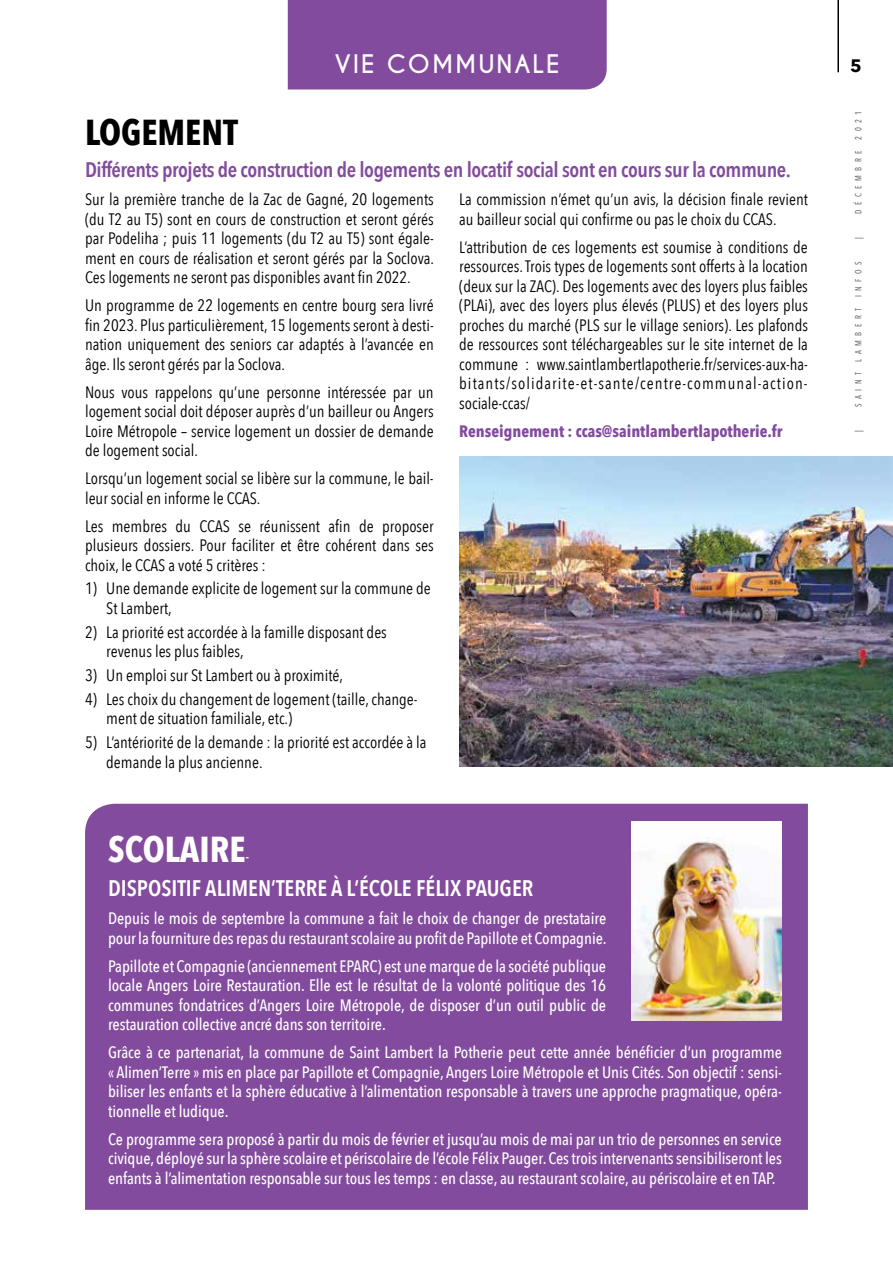
<style>
.page{position:relative;width:893px;height:1263px;background:#fff}
.page>*{position:absolute;margin:0;border:0;box-sizing:border-box;transform-origin:0 0}
.t1{font:700 36px "Avenir Next Condensed";color:#fff}
.t2{font:700 36px "Avenir Next Condensed";color:#000}
.t3{font:700 24px "Caviar Dreams";letter-spacing:.08em;color:#fff}
.t4{font:600 22.5px "Avenir Next Condensed";color:#fff}
.t5{font:600 21px "Avenir Next Condensed";letter-spacing:-.02em;color:#834b9d}
.t6{font:700 18px "Avenir Next";color:#000}
.t7{font:16.5px/19.5px "Avenir Next Condensed";color:#000}
.t8{font:500 16.5px/19.5px "Avenir Next Condensed";letter-spacing:-.005em;color:#fff;text-align:justify}
.t9{font:700 16.5px "Avenir Next Condensed";color:#834b9d}
.t10{font:500 9px "Avenir Next Condensed";letter-spacing:.57em;color:#6d6e71;scale:.88 1}
.s1{font-weight:500;font-size:16.5px}
</style>
<div class="page">
<hr style="left:837px;top:0;width:2px;height:72px;background:#000">
<div style="left:85px;top:804px;width:723px;height:406px;background:#834b9d"></div>
<div style="left:288px;top:0;width:319px;height:89px;background:#834b9d"></div>
<img style="left:459px;top:456px;width:434px;height:310px">
<img style="left:632px;top:822px;width:150px;height:198px">
<h2 class="t3" style="left:335px;top:49px;width:226px">VIE COMMUNALE</h2>
<h1 class="t2" style="left:85px;top:110px;width:154px">LOGEMENT</h1>
<p class="t5" style="left:85px;top:152px;width:707px">Différents projets de construction de logements en locatif social sont en cours sur la commune.</p>
<p class="t7" style="left:85px;top:189px;width:351px;text-align:justify">Sur la première tranche de la Zac de Gagné, 20 logements (du T2 au T5) sont en cours de construction et seront gérés par Podeliha ; puis 11 logements (du T2 au T5) sont égale&shy;ment en cours de réalisation et seront gérés par la Soclova.<br>Ces logements ne seront pas disponibles avant fin 2022.</p>
<p class="t7" style="left:85px;top:295px;width:350px;text-align:justify">Un programme de 22 logements en centre bourg sera livré fin 2023. Plus particulièrement, 15 logements seront à desti&shy;nation uniquement des seniors car adaptés à l’avancée en âge. Ils seront gérés par la Soclova.</p>
<p class="t7" style="left:85px;top:381px;width:350px;text-align:justify">Nous vous rappelons qu’une personne intéressée par un logement social doit déposer auprès d’un bailleur ou Angers Loire Métropole – service logement un dossier de demande de logement social.</p>
<p class="t7" style="left:85px;top:468px;width:350px">Lorsqu’un logement social se libère sur la commune, le bail&shy;leur social en informe le CCAS.</p>
<p class="t7" style="left:85px;top:515px;width:350px;text-align:justify">Les membres du CCAS se réunissent afin de proposer plusieurs dossiers. Pour faciliter et être cohérent dans ses choix, le CCAS a voté 5 critères :</p>
<p class="t7" style="left:106px;top:578px;width:326px;text-indent:-21px">1) Une demande explicite de logement sur la commune de<br>St Lambert,</p>
<p class="t7" style="left:106px;top:621px;width:282px;text-indent:-21px">2) La priorité est accordée à la famille disposant des revenus les plus faibles,</p>
<p class="t7" style="left:85px;top:665px;width:260px">3) Un emploi sur St Lambert ou à proximité,</p>
<p class="t7" style="left:106px;top:688px;width:313px;text-indent:-21px">4) Les choix du changement de logement (taille, change&shy;ment de situation familiale, etc.)</p>
<p class="t7" style="left:106px;top:732px;width:322px;text-indent:-21px">5) L’antériorité de la demande : la priorité est accordée à la demande la plus ancienne.</p>
<p class="t7" style="left:459px;top:189px;width:350px">La commission n’émet qu’un avis, la décision finale revient au bailleur social qui confirme ou pas le choix du CCAS.</p>
<p class="t7" style="left:459px;top:236px;width:350px;text-align:justify">L’attribution de ces logements est soumise à conditions de ressources. Trois types de logements sont offerts à la location (deux sur la ZAC). Des logements avec des loyers plus faibles (PLAi), avec des loyers plus élevés (PLUS) et des loyers plus proches du marché (PLS sur le village seniors). Les plafonds de ressources sont téléchargeables sur le site internet de la commune : www.saintlambertlapotherie.fr/services-aux-ha&shy;bitants/solidarite-et-sante/centre-communal-action&shy;sociale-ccas/</p>
<p class="t9" style="left:459px;top:421px;width:325px">Renseignement : ccas@saintlambertlapotherie.fr</p>
<h1 class="t1" style="left:108px;top:828px;width:143px">SCOLAIRE<span class="s1">-</span></h1>
<h3 class="t4" style="left:108px;top:869px;width:427px">DISPOSITIF ALIMEN’TERRE À L’ÉCOLE FÉLIX PAUGER</h3>
<p class="t8" style="left:108px;top:909px;width:500px">Depuis le mois de septembre la commune a fait le choix de changer de prestataire pour la fourniture des repas du restaurant scolaire au profit de Papillote et Compagnie.</p>
<p class="t8" style="left:108px;top:956px;width:500px">Papillote et Compagnie (anciennement EPARC) est une marque de la société publique locale Angers Loire Restauration. Elle est le résultat de la volonté politique des 16 communes fondatrices d’Angers Loire Métropole, de disposer d’un outil public de restauration collective ancré dans son territoire.</p>
<p class="t8" style="left:108px;top:1043px;width:675px">Grâce à ce partenariat, la commune de Saint Lambert la Potherie peut cette année bénéficier d’un programme « Alimen’Terre » mis en place par Papillote et Compagnie, Angers Loire Métropole et Unis Cités. Son objectif : sensi&shy;biliser les enfants et la sphère éducative à l’alimentation responsable à travers une approche pragmatique, opéra&shy;tionnelle et ludique.</p>
<p class="t8" style="left:108px;top:1129px;width:675px">Ce programme sera proposé à partir du mois de février et jusqu’au mois de mai par un trio de personnes en service civique, déployé sur la sphère scolaire et périscolaire de l’école Félix Pauger. Ces trois intervenants sensibiliseront les enfants à l’alimentation responsable sur tous les temps : en classe, au restaurant scolaire, au périscolaire et en TAP.</p>
<p class="t6" style="left:850px;top:50px;width:13px">5</p>
<p class="t10" style="left:853px;top:214px;width:119px;rotate:-90deg">DÉCEMBRE 2021</p>
<p class="t10" style="left:853px;top:239px;width:4px;rotate:-90deg">|</p>
<p class="t10" style="left:853px;top:407px;width:167px;rotate:-90deg">SAINT LAMBERT INFOS</p>
<p class="t10" style="left:853px;top:432px;width:4px;rotate:-90deg">|</p>
</div>
